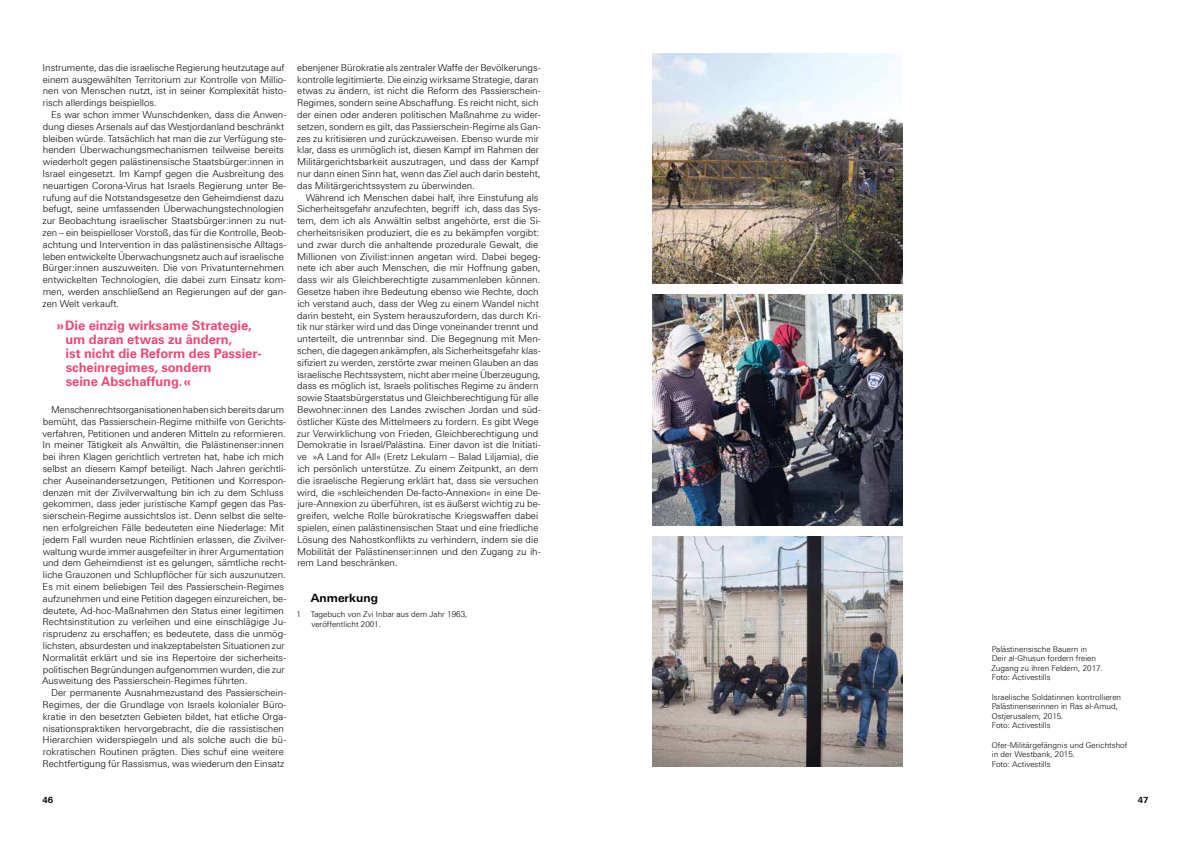
<style>
.page{position:relative;width:1191px;height:842px;background:#fff}
.page>*{position:absolute;margin:0;border:0;box-sizing:border-box;transform-origin:0 0}
.t1{font:700 13px/14px "Univers LT Std";letter-spacing:-.005em;color:#eb4a75}
.t2{font:700 11.5px "Linotype Univers 630";color:#000}
.t3{font:300 9.5px/11.8px "Linotype Univers 330";color:#000}
.t4{font:700 8.5px "Linotype Univers 630";color:#000}
.t5{font:300 8px/9.6px "Linotype Univers 330";color:#000}
</style>
<div class="page">
<img style="left:652px;top:53px;width:251px;height:231px">
<img style="left:652px;top:295px;width:251px;height:230px">
<img style="left:652px;top:536px;width:251px;height:231px">
<p class="t3" style="left:43px;top:63px;width:245px">Instrumente, das die israelische Regierung heutzutage auf einem ausgewählten Territorium zur Kontrolle von Millio&shy;nen von Menschen nutzt, ist in seiner Komplexität histo&shy;risch allerdings beispiellos.</p>
<p class="t3" style="left:42px;top:110px;width:245px;text-indent:9px">Es war schon immer Wunschdenken, dass die Anwen&shy;dung dieses Arsenals auf das Westjordanland beschränkt bleiben würde. Tatsächlich hat man die zur Verfügung ste&shy;henden Überwachungsmechanismen teilweise bereits wiederholt gegen palästinensische Staatsbürger:innen in Israel eingesetzt. Im Kampf gegen die Ausbreitung des neuartigen Corona-Virus hat Israels Regierung unter Be&shy;rufung auf die Notstandsgesetze den Geheimdienst dazu befugt, seine umfassenden Überwachungstechnologien zur Beobachtung israelischer Staatsbürger:innen zu nut&shy;zen – ein beispielloser Vorstoß, das für die Kontrolle, Beob&shy;achtung und Intervention in das palästinensische Alltags&shy;leben entwickelte Überwachungsnetz auch auf israelische Bürger:innen auszuweiten. Die von Privatunternehmen entwickelten Technologien, die dabei zum Einsatz kom&shy;men, werden anschließend an Regierungen auf der gan&shy;zen Welt verkauft.</p>
<h1 class="t1" style="left:65px;top:319px;width:198px;text-indent:-9px">»Die einzig wirksame Strategie, um daran etwas zu ändern,<br>ist nicht die Reform des Passier&shy;scheinregimes, sondern<br>seine Abschaffung.«</h1>
<p class="t3" style="left:42px;top:405px;width:246px;text-indent:9px">Menschenrechtsorganisationen haben sich bereits darum bemüht, das Passierschein-Regime mithilfe von Gerichts&shy;verfahren, Petitionen und anderen Mitteln zu reformieren.<br>In meiner Tätigkeit als Anwältin, die Palästinenser:innen bei ihren Klagen gerichtlich vertreten hat, habe ich mich selbst an diesem Kampf beteiligt. Nach Jahren gerichtli&shy;cher Auseinandersetzungen, Petitionen und Korrespon&shy;denzen mit der Zivilverwaltung bin ich zu dem Schluss gekommen, dass jeder juristische Kampf gegen das Pas&shy;sierschein-Regime aussichtslos ist. Denn selbst die selte&shy;nen erfolgreichen Fälle bedeuteten eine Niederlage: Mit jedem Fall wurden neue Richtlinien erlassen, die Zivilver&shy;waltung wurde immer ausgefeilter in ihrer Argumentation und dem Geheimdienst ist es gelungen, sämtliche recht&shy;liche Grauzonen und Schlupflöcher für sich auszunutzen.<br>Es mit einem beliebigen Teil des Passierschein-Regimes aufzunehmen und eine Petition dagegen einzureichen, be&shy;deutete, Ad-hoc-Maßnahmen den Status einer legitimen Rechtsinstitution zu verleihen und eine einschlägige Ju&shy;risprudenz zu erschaffen; es bedeutete, dass die unmög&shy;lichsten, absurdesten und inakzeptabelsten Situationen zur Normalität erklärt und sie ins Repertoire der sicherheits&shy;politischen Begründungen aufgenommen wurden, die zur Ausweitung des Passierschein-Regimes führten.</p>
<p class="t3" style="left:43px;top:688px;width:245px;text-indent:9px">Der permanente Ausnahmezustand des Passierschein-Regimes, der die Grundlage von Israels kolonialer Büro&shy;kratie in den besetzten Gebieten bildet, hat etliche Orga&shy;nisationspraktiken hervorgebracht, die die rassistischen Hierarchien widerspiegeln und als solche auch die bü&shy;rokratischen Routinen prägten. Dies schuf eine weitere Rechtfertigung für Rassismus, was wiederum den Einsatz</p>
<p class="t4" style="left:42px;top:796px;width:12px">46</p>
<p class="t3" style="left:297px;top:63px;width:245px">ebenjener Bürokratie als zentraler Waffe der Bevölkerungs&shy;kontrolle legitimierte. Die einzig wirksame Strategie, daran etwas zu ändern, ist nicht die Reform des Passierschein-Regimes, sondern seine Abschaffung. Es reicht nicht, sich der einen oder anderen politischen Maßnahme zu wider&shy;setzen, sondern es gilt, das Passierschein-Regime als Gan&shy;zes zu kritisieren und zurückzuweisen. Ebenso wurde mir klar, dass es unmöglich ist, diesen Kampf im Rahmen der Militärgerichtsbarkeit auszutragen, und dass der Kampf nur dann einen Sinn hat, wenn das Ziel auch darin besteht, das Militärgerichtssystem zu überwinden.</p>
<p class="t3" style="left:297px;top:193px;width:245px;text-indent:9px">Während ich Menschen dabei half, ihre Einstufung als Sicherheitsgefahr anzufechten, begriff ich, dass das Sys&shy;tem, dem ich als Anwältin selbst angehörte, erst die Si&shy;cherheitsrisiken produziert, die es zu bekämpfen vorgibt: und zwar durch die anhaltende prozedurale Gewalt, die Millionen von Zivilist:innen angetan wird. Dabei begeg&shy;nete ich aber auch Menschen, die mir Hoffnung gaben, dass wir als Gleichberechtigte zusammenleben können.<br>Gesetze haben ihre Bedeutung ebenso wie Rechte, doch ich verstand auch, dass der Weg zu einem Wandel nicht darin besteht, ein System herauszufordern, das durch Kri&shy;tik nur stärker wird und das Dinge voneinander trennt und unterteilt, die untrennbar sind. Die Begegnung mit Men&shy;schen, die dagegen ankämpfen, als Sicherheitsgefahr klas&shy;sifiziert zu werden, zerstörte zwar meinen Glauben an das israelische Rechtssystem, nicht aber meine Überzeugung, dass es möglich ist, Israels politisches Regime zu ändern sowie Staatsbürgerstatus und Gleichberechtigung für alle Bewohner:innen des Landes zwischen Jordan und süd&shy;östlicher Küste des Mittelmeers zu fordern. Es gibt Wege zur Verwirklichung von Frieden, Gleichberechtigung und Demokratie in Israel/Palästina. Einer davon ist die Initiati&shy;ve »A Land for All« (Eretz Lekulam – Balad Liljamia), die ich persönlich unterstütze. Zu einem Zeitpunkt, an dem die israelische Regierung erklärt hat, dass sie versuchen wird, die »schleichenden De-facto-Annexion« in eine De&shy;jure-Annexion zu überführen, ist es äußerst wichtig zu be&shy;greifen, welche Rolle bürokratische Kriegswaffen dabei spielen, einen palästinensischen Staat und eine friedliche Lösung des Nahostkonflikts zu verhindern, indem sie die Mobilität der Palästinenser:innen und den Zugang zu ih&shy;rem Land beschränken.</p>
<p class="t2" style="left:311px;top:593px;width:69px">Anmerkung</p>
<p class="t5" style="left:311px;top:610px;width:157px;text-indent:-15px">1 Tagebuch von Zvi Inbar aus dem Jahr 1963, veröffentlicht 2001.</p>
<p class="t5" style="left:991px;top:645px;width:113px">Palästinensische Bauern in<br>Deir al-Ghusun fordern freien<br>Zugang zu ihren Feldern, 2017.<br>Foto: Activestills</p>
<p class="t5" style="left:991px;top:693px;width:131px">Israelische Soldatinnen kontrollieren<br>Palästinenserinnen in Ras al-Amud,<br>Ostjerusalem, 2015.<br>Foto: Activestills</p>
<p class="t5" style="left:991px;top:741px;width:137px">Ofer-Militärgefängnis und Gerichtshof in der Westbank, 2015.<br>Foto: Activestills</p>
<p class="t4" style="left:1137px;top:796px;width:12px">47</p>
</div>
